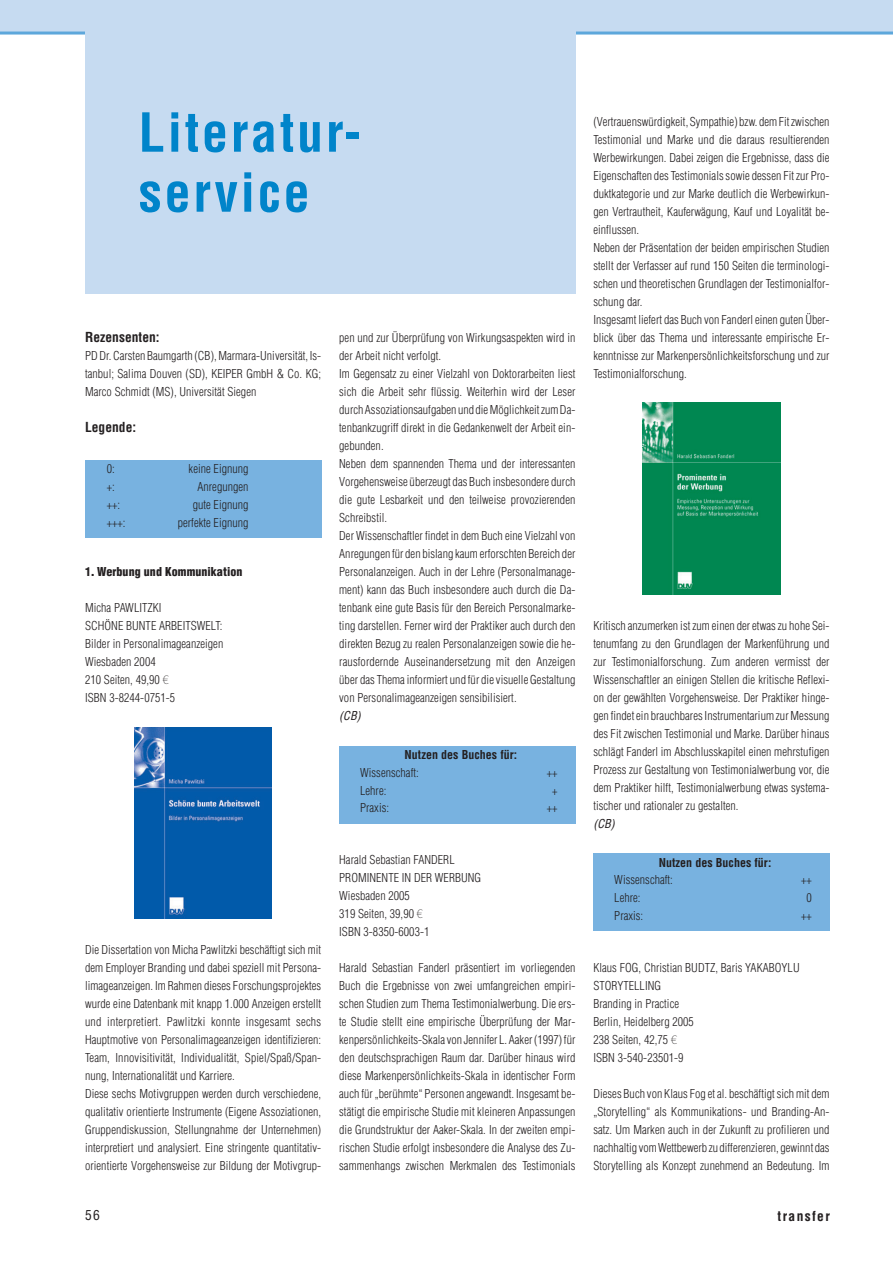
<style>
.page{position:relative;width:893px;height:1263px;background:#fff}
.page>*{position:absolute;margin:0;border:0;box-sizing:border-box;transform-origin:0 0}
.t1{font:700 condensed 52.5px/60px "Helvetica";letter-spacing:.05em;color:#0084ca}
.t2{font:700 condensed 13.5px "Helvetica";color:#231f20}
.t3{font:700 condensed 13.5px "Helvetica";letter-spacing:.1em;color:#231f20}
.t4{font:condensed 13.5px "Helvetica";color:#231f20}
.t5{font:300 condensed 12px/18px "Helvetica";letter-spacing:.005em;color:#231f20}
.t6{font:700 condensed 12px "Helvetica";letter-spacing:.005em;color:#231f20}
.t7{font:900 condensed 12px "Helvetica";letter-spacing:.005em;color:#231f20}
.t8{font:italic condensed 12px "Helvetica";color:#231f20}
.s1{font-family:"Euro Signs BQ";font-weight:400;font-stretch:normal}
</style>
<div class="page">
<div style="left:0;top:0;width:892px;height:33px;background:#c6dbf1"></div>
<hr style="left:0;top:32px;width:892px;height:3px;background:#5da7db">
<div style="left:85px;top:0;width:490px;height:294px;background:#c6dbf1"></div>
<div style="left:85px;top:460px;width:236px;height:77px;background:#78b2e0"></div>
<img style="left:135px;top:727px;width:137px;height:192px">
<div style="left:339px;top:746px;width:236px;height:77px;background:#78b2e0"></div>
<img style="left:643px;top:403px;width:137px;height:191px">
<div style="left:593px;top:854px;width:236px;height:77px;background:#78b2e0"></div>
<h1 class="t1" style="left:139px;top:107px;width:224px">Literatur&shy;service</h1>
<p class="t2" style="left:85px;top:332px;width:76px">Rezensenten:</p>
<p class="t5" style="left:85px;top:348px;width:238px;text-align:justify">PD Dr. Carsten Baumgarth (CB), Marmara-Universität, Is&shy;tanbul; Salima Douven (SD), KEIPER GmbH &amp; Co. KG; Marco Schmidt (MS), Universität Siegen</p>
<p class="t2" style="left:85px;top:422px;width:53px">Legende:</p>
<p class="t5" style="left:107px;top:461px;width:10px">0:</p>
<p class="t5" style="left:189px;top:461px;width:61px">keine Eignung</p>
<p class="t5" style="left:107px;top:479px;width:10px">+:</p>
<p class="t5" style="left:197px;top:479px;width:53px">Anregungen</p>
<p class="t5" style="left:107px;top:497px;width:15px">++:</p>
<p class="t5" style="left:193px;top:497px;width:57px">gute Eignung</p>
<p class="t5" style="left:107px;top:515px;width:20px">+++:</p>
<p class="t5" style="left:178px;top:515px;width:72px">perfekte Eignung</p>
<p class="t7" style="left:85px;top:567px;width:159px">1. Werbung und Kommunikation</p>
<p class="t5" style="left:85px;top:600px;width:140px">Micha PAWLITZKI<br>SCHÖNE BUNTE ARBEITSWELT:<br>Bilder in Personalimageanzeigen<br>Wiesbaden 2004<br>210 Seiten, 49,90 <span class="s1">A<br></span>ISBN 3-8244-0751-5</p>
<p class="t5" style="left:85px;top:942px;width:238px">Die Dissertation von Micha Pawlitzki beschäftigt sich mit dem Employer Branding und dabei speziell mit Persona&shy;limageanzeigen. Im Rahmen dieses Forschungsprojektes wurde eine Datenbank mit knapp 1.000 Anzeigen erstellt und interpretiert. Pawlitzki konnte insgesamt sechs Hauptmotive von Personalimageanzeigen identifizieren:<br>Team, Innovisitivität, Individualität, Spiel/Spaß/Span&shy;nung, Internationalität und Karriere.<br>Diese sechs Motivgruppen werden durch verschiedene, qualitativ orientierte Instrumente (Eigene Assoziationen, Gruppendiskussion, Stellungnahme der Unternehmen) interpretiert und analysiert. Eine stringente quantitativ&shy;orientierte Vorgehensweise zur Bildung der Motivgrup-</p>
<p class="t5" style="left:339px;top:330px;width:238px">pen und zur Überprüfung von Wirkungsaspekten wird in der Arbeit nicht verfolgt.<br>Im Gegensatz zu einer Vielzahl von Doktorarbeiten liest sich die Arbeit sehr flüssig. Weiterhin wird der Leser durch Assoziationsaufgaben und die Möglichkeit zum Da&shy;tenbankzugriff direkt in die Gedankenwelt der Arbeit ein&shy;gebunden.<br>Neben dem spannenden Thema und der interessanten Vorgehensweise überzeugt das Buch insbesondere durch die gute Lesbarkeit und den teilweise provozierenden Schreibstil.<br>Der Wissenschaftler findet in dem Buch eine Vielzahl von Anregungen für den bislang kaum erforschten Bereich der Personalanzeigen. Auch in der Lehre (Personalmanage&shy;ment) kann das Buch insbesondere auch durch die Da&shy;tenbank eine gute Basis für den Bereich Personalmarke&shy;ting darstellen. Ferner wird der Praktiker auch durch den direkten Bezug zu realen Personalanzeigen sowie die he&shy;rausfordernde Auseinandersetzung mit den Anzeigen über das Thema informiert und für die visuelle Gestaltung von Personalimageanzeigen sensibilisiert.</p>
<p class="t8" style="left:339px;top:711px;width:25px">(CB)</p>
<p class="t6" style="left:404px;top:750px;width:114px">Nutzen des Buches für:</p>
<p class="t5" style="left:360px;top:764px;width:60px">Wissenschaft:</p>
<p class="t5" style="left:547px;top:764px;width:12px">++</p>
<p class="t5" style="left:360px;top:782px;width:28px">Lehre:</p>
<p class="t5" style="left:552px;top:782px;width:7px">+</p>
<p class="t5" style="left:360px;top:800px;width:30px">Praxis:</p>
<p class="t5" style="left:547px;top:800px;width:12px">++</p>
<p class="t5" style="left:339px;top:852px;width:143px">Harald Sebastian FANDERL<br>PROMINENTE IN DER WERBUNG<br>Wiesbaden 2005<br>319 Seiten, 39,90 <span class="s1">A<br></span>ISBN 3-8350-6003-1</p>
<p class="t5" style="left:339px;top:960px;width:238px;text-align:justify">Harald Sebastian Fanderl präsentiert im vorliegenden Buch die Ergebnisse von zwei umfangreichen empiri&shy;schen Studien zum Thema Testimonialwerbung. Die ers&shy;te Studie stellt eine empirische Überprüfung der Mar&shy;kenpersönlichkeits-Skala von Jennifer L. Aaker (1997) für den deutschsprachigen Raum dar. Darüber hinaus wird diese Markenpersönlichkeits-Skala in identischer Form auch für „berühmte“ Personen angewandt. Insgesamt be&shy;stätigt die empirische Studie mit kleineren Anpassungen die Grundstruktur der Aaker-Skala. In der zweiten empi&shy;rischen Studie erfolgt insbesondere die Analyse des Zu&shy;sammenhangs zwischen Merkmalen des Testimonials</p>
<p class="t5" style="left:593px;top:114px;width:238px">(Vertrauenswürdigkeit, Sympathie) bzw. dem Fit zwischen Testimonial und Marke und die daraus resultierenden Werbewirkungen. Dabei zeigen die Ergebnisse, dass die Eigenschaften des Testimonials sowie dessen Fit zur Pro&shy;duktkategorie und zur Marke deutlich die Werbewirkun&shy;gen Vertrautheit, Kauferwägung, Kauf und Loyalität be&shy;einflussen.<br>Neben der Präsentation der beiden empirischen Studien stellt der Verfasser auf rund 150 Seiten die terminologi&shy;schen und theoretischen Grundlagen der Testimonialfor&shy;schung dar.<br>Insgesamt liefert das Buch von Fanderl einen guten Über&shy;blick über das Thema und interessante empirische Er&shy;kenntnisse zur Markenpersönlichkeitsforschung und zur Testimonialforschung.</p>
<p class="t5" style="left:593px;top:618px;width:238px;text-align:justify">Kritisch anzumerken ist zum einen der etwas zu hohe Sei&shy;tenumfang zu den Grundlagen der Markenführung und zur Testimonialforschung. Zum anderen vermisst der Wissenschaftler an einigen Stellen die kritische Reflexi&shy;on der gewählten Vorgehensweise. Der Praktiker hinge&shy;gen findet ein brauchbares Instrumentarium zur Messung des Fit zwischen Testimonial und Marke. Darüber hinaus schlägt Fanderl im Abschlusskapitel einen mehrstufigen Prozess zur Gestaltung von Testimonialwerbung vor, die dem Praktiker hilft, Testimonialwerbung etwas systema&shy;tischer und rationaler zu gestalten.</p>
<p class="t8" style="left:593px;top:819px;width:25px">(CB)</p>
<p class="t6" style="left:658px;top:858px;width:114px">Nutzen des Buches für:</p>
<p class="t5" style="left:614px;top:872px;width:60px">Wissenschaft:</p>
<p class="t5" style="left:801px;top:872px;width:12px">++</p>
<p class="t5" style="left:614px;top:890px;width:28px">Lehre:</p>
<p class="t5" style="left:806px;top:890px;width:7px">0</p>
<p class="t5" style="left:614px;top:908px;width:30px">Praxis:</p>
<p class="t5" style="left:801px;top:908px;width:12px">++</p>
<p class="t5" style="left:593px;top:960px;width:208px">Klaus FOG, Christian BUDTZ, Baris YAKABOYLU<br>STORYTELLING<br>Branding in Practice<br>Berlin, Heidelberg 2005<br>238 Seiten, 42,75 <span class="s1">A<br></span>ISBN 3-540-23501-9</p>
<p class="t5" style="left:593px;top:1086px;width:238px;text-align:justify">Dieses Buch von Klaus Fog et al. beschäftigt sich mit dem „Storytelling“ als Kommunikations- und Branding-An&shy;satz. Um Marken auch in der Zukunft zu profilieren und nachhaltig vom Wettbewerb zu differenzieren, gewinnt das Storytelling als Konzept zunehmend an Bedeutung. Im</p>
<p class="t4" style="left:85px;top:1210px;width:16px">56</p>
<p class="t3" style="left:777px;top:1211px;width:54px">transfer</p>
</div>
